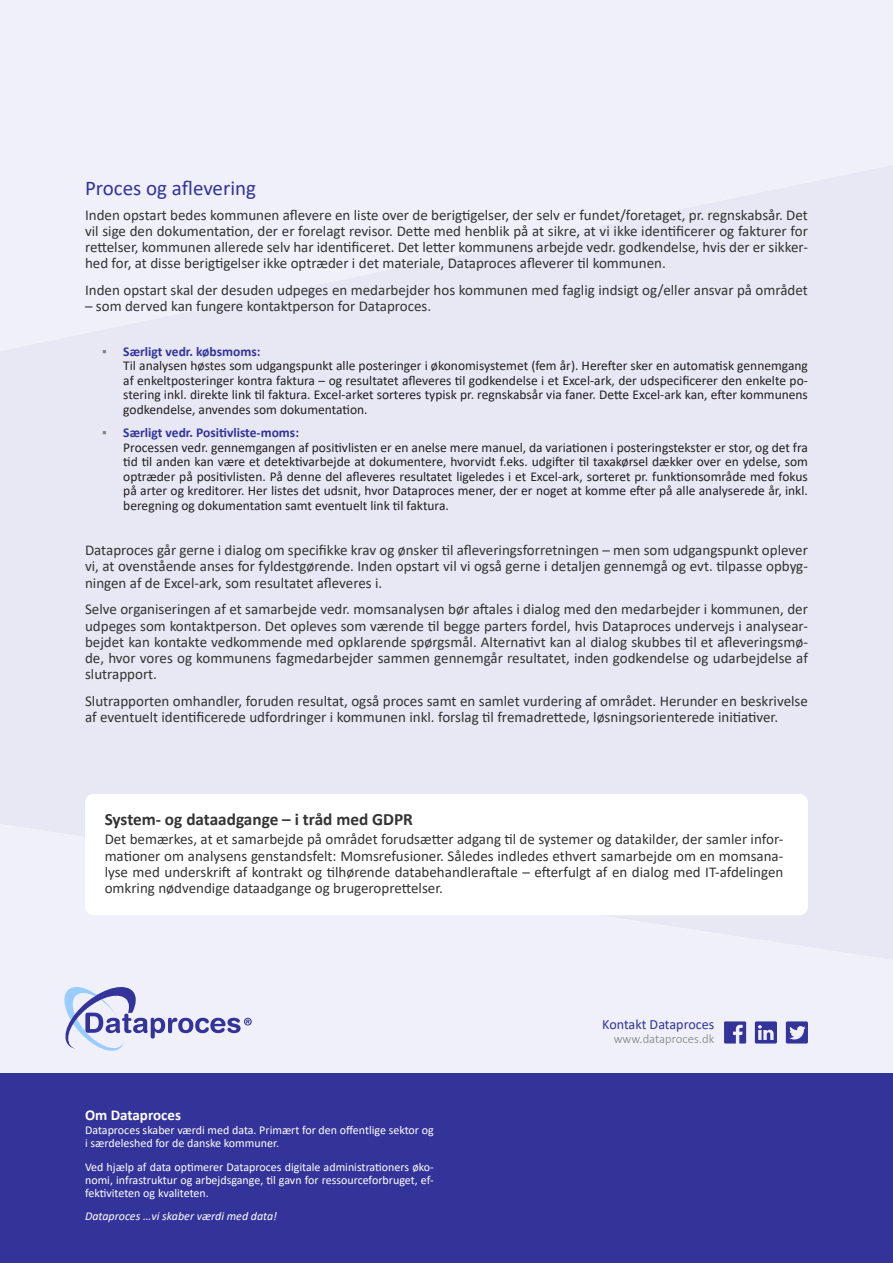
<style>
.page{position:relative;width:893px;height:1263px;background:#fff}
.page>*{position:absolute;margin:0;border:0;box-sizing:border-box;transform-origin:0 0}
.Mørk_blå_overskrift{font:21px "Calibri";color:#339}
.Sort_overskrift_1{font:700 17.25px "Calibri";color:#333}
.Sort_Brødtekst_1{font:15px/16.2px "Calibri";color:#333;text-align:justify}
.Sort_overskrift_1-2{font:700 15px "Calibri";color:#fff}
.Mørk_blå_overskrift-2{font:14.1px "Calibri";color:#339}
.Punktopstilling_2{font:13.5px/14.5px "Calibri";color:#231f20;text-align:justify}
.t1{font:700 13.5px "Calibri";color:#339}
.Mørk_blå_overskrift-3{font:300 12.75px "Calibri";color:#7f7f7f}
.Hvid_brødtekst_2{font:12px/12.9px "Calibri";color:#fff}
.Hvid_brødtekst_2-2{font:italic 12px "Calibri";color:#fff}
.s1{font-weight:400;color:#7f7f7f}
</style>
<div class="page">
<div style="left:0;top:351px;width:893px;height:473px;background:#e8e8f5"></div>
<div style="left:0;top:0;width:893px;height:351px;background:#f0f0fa"></div>
<div style="left:0;top:824px;width:893px;height:250px;background:#f0f0fa"></div>
<div style="left:0;top:1074px;width:893px;height:189px;background:#339"></div>
<svg style="left:64px;top:987px;width:188px;height:64px"></svg>
<svg style="left:724px;top:1021px;width:22px;height:22px"></svg>
<svg style="left:786px;top:1021px;width:22px;height:22px"></svg>
<svg style="left:755px;top:1021px;width:22px;height:22px"></svg>
<div style="left:85px;top:794px;width:723px;height:121px;background:#fff;border-radius:9px"></div>
<p class="Mørk_blå_overskrift" style="left:85px;top:174px;width:173px">Proces og aflevering</p>
<p class="Sort_Brødtekst_1" style="left:85px;top:206px;width:724px">Inden opstart bedes kommunen aflevere en liste over de berigtigelser, der selv er fundet/foretaget, pr. regnskabsår. Det vil sige den dokumentation, der er forelagt revisor. Dette med henblik på at sikre, at vi ikke identificerer og fakturer for rettelser, kommunen allerede selv har identificeret. Det letter kommunens arbejde vedr. godkendelse, hvis der er sikker&shy;hed for, at disse berigtigelser ikke optræder i det materiale, Dataproces afleverer til kommunen.</p>
<p class="Sort_Brødtekst_1" style="left:85px;top:282px;width:724px">Inden opstart skal der desuden udpeges en medarbejder hos kommunen med faglig indsigt og/eller ansvar på området</p>
<p class="Sort_Brødtekst_1" style="left:85px;top:298px;width:348px">– som derved kan fungere kontaktperson for Dataproces.</p>
<p class="t1" style="left:102px;top:342px;width:160px"><span class="s1">▪</span> Særligt vedr. købsmoms:</p>
<p class="Punktopstilling_2" style="left:123px;top:358px;width:686px">Til analysen høstes som udgangspunkt alle posteringer i økonomisystemet (fem år). Herefter sker en automatisk gennemgang af enkeltposteringer kontra faktura – og resultatet afleveres til godkendelse i et Excel-ark, der udspecificerer den enkelte po&shy;stering inkl. direkte link til faktura. Excel-arket sorteres typisk pr. regnskabsår via faner. Dette Excel-ark kan, efter kommunens godkendelse, anvendes som dokumentation.</p>
<p class="t1" style="left:102px;top:423px;width:198px"><span class="s1">▪</span> Særligt vedr. Positivliste-moms:</p>
<p class="Punktopstilling_2" style="left:123px;top:439px;width:686px">Processen vedr. gennemgangen af positivlisten er en anelse mere manuel, da variationen i posteringstekster er stor, og det fra tid til anden kan være et detektivarbejde at dokumentere, hvorvidt f.eks. udgifter til taxakørsel dækker over en ydelse, som optræder på positivlisten. På denne del afleveres resultatet ligeledes i et Excel-ark, sorteret pr. funktionsområde med fokus på arter og kreditorer. Her listes det udsnit, hvor Dataproces mener, der er noget at komme efter på alle analyserede år, inkl. beregning og dokumentation samt eventuelt link til faktura.</p>
<p class="Sort_Brødtekst_1" style="left:85px;top:542px;width:724px">Dataproces går gerne i dialog om specifikke krav og ønsker til afleveringsforretningen – men som udgangspunkt oplever vi, at ovenstående anses for fyldestgørende. Inden opstart vil vi også gerne i detaljen gennemgå og evt. tilpasse opbyg&shy;ningen af de Excel-ark, som resultatet afleveres i.</p>
<p class="Sort_Brødtekst_1" style="left:85px;top:601px;width:724px">Selve organiseringen af et samarbejde vedr. momsanalysen bør aftales i dialog med den medarbejder i kommunen, der udpeges som kontaktperson. Det opleves som værende til begge parters fordel, hvis Dataproces undervejs i analysear&shy;bejdet kan kontakte vedkommende med opklarende spørgsmål. Alternativt kan al dialog skubbes til et afleveringsmø&shy;de, hvor vores og kommunens fagmedarbejder sammen gennemgår resultatet, inden godkendelse og udarbejdelse af slutrapport.</p>
<p class="Sort_Brødtekst_1" style="left:85px;top:692px;width:724px">Slutrapporten omhandler, foruden resultat, også proces samt en samlet vurdering af området. Herunder en beskrivelse af eventuelt identificerede udfordringer i kommunen inkl. forslag til fremadrettede, løsningsorienterede initiativer.</p>
<p class="Sort_overskrift_1" style="left:105px;top:807px;width:310px">System- og dataadgange – i tråd med GDPR</p>
<p class="Sort_Brødtekst_1" style="left:105px;top:831px;width:680px">Det bemærkes, at et samarbejde på området forudsætter adgang til de systemer og datakilder, der samler infor&shy;mationer om analysens genstandsfelt: Momsrefusioner. Således indledes ethvert samarbejde om en momsana&shy;lyse med underskrift af kontrakt og tilhørende databehandleraftale – efterfulgt af en dialog med IT-afdelingen omkring nødvendige dataadgange og brugeroprettelser.</p>
<p class="Mørk_blå_overskrift-2" style="left:602px;top:1015px;width:113px">Kontakt Dataproces</p>
<p class="Sort_overskrift_1-2" style="left:85px;top:1104px;width:97px">Om Dataproces</p>
<p class="Hvid_brødtekst_2" style="left:85px;top:1124px;width:350px">Dataproces skaber værdi med data. Primært for den offentlige sektor og i særdeleshed for de danske kommuner.</p>
<p class="Hvid_brødtekst_2" style="left:85px;top:1160px;width:350px;text-align:justify">Ved hjælp af data optimerer Dataproces digitale administrationers øko&shy;nomi, infrastruktur og arbejdsgange, til gavn for ressourceforbruget, ef&shy;fektiviteten og kvaliteten.</p>
<p class="Hvid_brødtekst_2-2" style="left:85px;top:1208px;width:194px">Dataproces …vi skaber værdi med data!</p>
<p class="Mørk_blå_overskrift-3" style="left:614px;top:1031px;width:102px">www.dataproces.dk</p>
</div>
